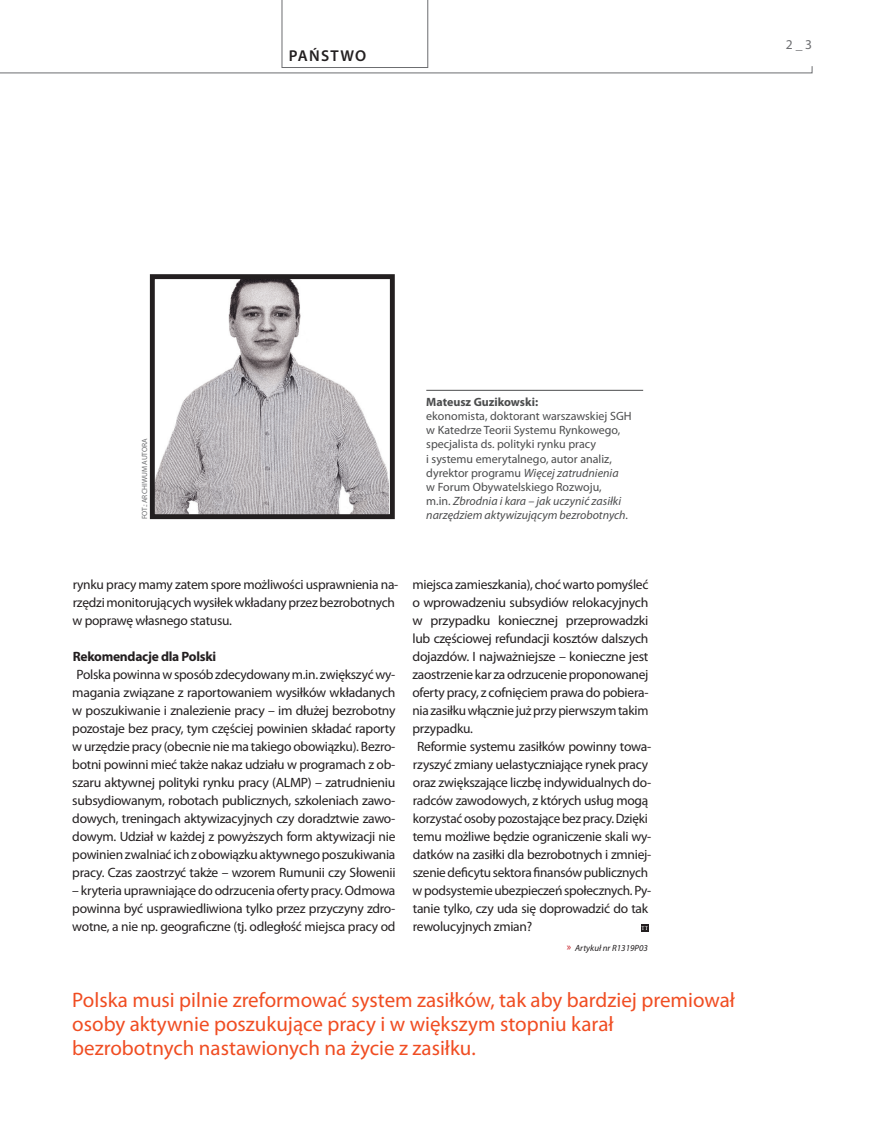
<style>
.page{position:relative;width:876px;height:1127px;background:#fff}
.page>*{position:absolute;margin:0;border:0;box-sizing:border-box;transform-origin:0 0}
.t1{font:21px/24px "Myriad Pro";color:#f04d22}
.t2{font:600 15.75px "Myriad Pro";letter-spacing:.075em;color:#231f20}
.t3{font:13.5px/18px "Myriad Pro";letter-spacing:-.02em;color:#231f20}
.t4{font:700 13.5px "Myriad Pro";letter-spacing:-.02em;color:#231f20}
.t5{font:13.5px "Myriad Pro";color:#6c6d70}
.t6{font:12px/14.2px "Myriad Pro";color:#4b4c4d}
.t7{font:700 12px "Myriad Pro";color:#4b4c4d}
.t8{font:italic 9px "Myriad Pro";color:#231f20}
.t9{font:7.5px "Myriad Pro";color:#6c6d70}
.s1{font-style:italic}
.s2{font-style:normal;font-size:10.5px;color:#c4121a}
</style>
<div class="page">
<img style="left:156px;top:280px;width:233px;height:233px">
<div style="left:150px;top:274px;width:245px;height:245px;border:5px solid #231f20"></div>
<hr style="left:426px;top:390px;width:217px;height:1px;background:#4b4c4d">
<div style="left:641px;top:924px;width:7px;height:8px;background:#231f20"></div>
<svg style="left:641px;top:926px;width:7px;height:4px"></svg>
<svg style="left:0;top:0;width:812px;height:73px"></svg>
<p class="t2" style="left:289px;top:46px;width:79px">PAŃSTWO</p>
<p class="t5" style="left:786px;top:36px;width:28px">2 _ 3</p>
<p class="t9" style="left:140px;top:519px;width:83px;rotate:-90deg">Fot.: ARCHIWUM AUTORA</p>
<p class="t7" style="left:426px;top:394px;width:113px">Mateusz Guzikowski:</p>
<p class="t6" style="left:426px;top:408px;width:207px">ekonomista, doktorant warszawskiej SGH w Katedrze Teorii Systemu Rynkowego, specjalista ds. polityki rynku pracy<br>i systemu emerytalnego, autor analiz, dyrektor programu <span class="s1">Więcej zatrudnienia<br></span>w Forum Obywatelskiego Rozwoju,<br>m.in. <span class="s1">Zbrodnia i kara – jak uczynić zasiłki narzędziem aktywizującym bezrobotnych.</span></p>
<p class="t3" style="left:72px;top:575px;width:327px">rynku pracy mamy zatem spore możliwości usprawnienia na&shy;rzędzi monitorujących wysiłek wkładany przez bezrobotnych w poprawę własnego statusu.</p>
<p class="t4" style="left:73px;top:648px;width:145px">Rekomendacje dla Polski</p>
<p class="t3" style="left:72px;top:665px;width:325px;text-align:center">Polska powinna w sposób zdecydowany m.in. zwiększyć wy&shy;magania związane z raportowaniem wysiłków wkładanych w poszukiwanie i znalezienie pracy – im dłużej bezrobotny pozostaje bez pracy, tym częściej powinien składać raporty w urzędzie pracy (obecnie nie ma takiego obowiązku). Bezro&shy;botni powinni mieć także nakaz udziału w programach z ob&shy;szaru aktywnej polityki rynku pracy (ALMP) – zatrudnieniu subsydiowanym, robotach publicznych, szkoleniach zawo&shy;dowych, treningach aktywizacyjnych czy doradztwie zawo&shy;dowym. Udział w każdej z powyższych form aktywizacji nie powinien zwalniać ich z obowiązku aktywnego poszukiwania pracy. Czas zaostrzyć także – wzorem Rumunii czy Słowenii</p>
<p class="t3" style="left:72px;top:881px;width:325px;text-align:justify">– kryteria uprawniające do odrzucenia oferty pracy. Odmowa powinna być usprawiedliwiona tylko przez przyczyny zdro&shy;wotne, a nie np. geograficzne (tj. odległość miejsca pracy od</p>
<p class="t3" style="left:412px;top:575px;width:237px">miejsca zamieszkania), choć warto pomyśleć</p>
<p class="t3" style="left:412px;top:593px;width:237px">o wprowadzeniu subsydiów relokacyjnych</p>
<p class="t3" style="left:412px;top:611px;width:237px">w przypadku koniecznej przeprowadzki</p>
<p class="t3" style="left:412px;top:629px;width:237px">lub częściowej refundacji kosztów dalszych</p>
<p class="t3" style="left:412px;top:647px;width:237px">dojazdów. I najważniejsze – konieczne jest</p>
<p class="t3" style="left:412px;top:665px;width:237px">zaostrzenie kar za odrzucenie proponowanej</p>
<p class="t3" style="left:412px;top:683px;width:237px">oferty pracy, z cofnięciem prawa do pobiera-</p>
<p class="t3" style="left:412px;top:701px;width:238px">nia zasiłku włącznie już przy pierwszym takim</p>
<p class="t3" style="left:412px;top:719px;width:62px">przypadku.</p>
<p class="t3" style="left:417px;top:737px;width:236px">Reformie systemu zasiłków powinny towa-</p>
<p class="t3" style="left:413px;top:755px;width:237px">rzyszyć zmiany uelastyczniające rynek pracy</p>
<p class="t3" style="left:413px;top:773px;width:240px">oraz zwiększające liczbę indywidualnych do-</p>
<p class="t3" style="left:413px;top:791px;width:237px">radców zawodowych, z których usług mogą</p>
<p class="t3" style="left:413px;top:809px;width:237px">korzystać osoby pozostające bez pracy. Dzięki</p>
<p class="t3" style="left:413px;top:827px;width:240px">temu możliwe będzie ograniczenie skali wy-</p>
<p class="t3" style="left:413px;top:845px;width:240px">datków na zasiłki dla bezrobotnych i zmniej-</p>
<p class="t3" style="left:413px;top:863px;width:237px">szenie deficytu sektora finansów publicznych</p>
<p class="t3" style="left:413px;top:881px;width:240px">w podsystemie ubezpieczeń społecznych. Py-</p>
<p class="t3" style="left:413px;top:899px;width:237px">tanie tylko, czy uda się doprowadzić do tak</p>
<p class="t3" style="left:413px;top:917px;width:121px">rewolucyjnych zmian?</p>
<p class="t8" style="left:567px;top:942px;width:83px"><span class="s2">»</span> Artykuł nr R1319P03</p>
<h1 class="t1" style="left:72px;top:987px;width:664px">Polska musi pilnie zreformować system zasiłków, tak aby bardziej premiował osoby aktywnie poszukujące pracy i w większym stopniu karał bezrobotnych nastawionych na życie z zasiłku.</h1>
</div>
